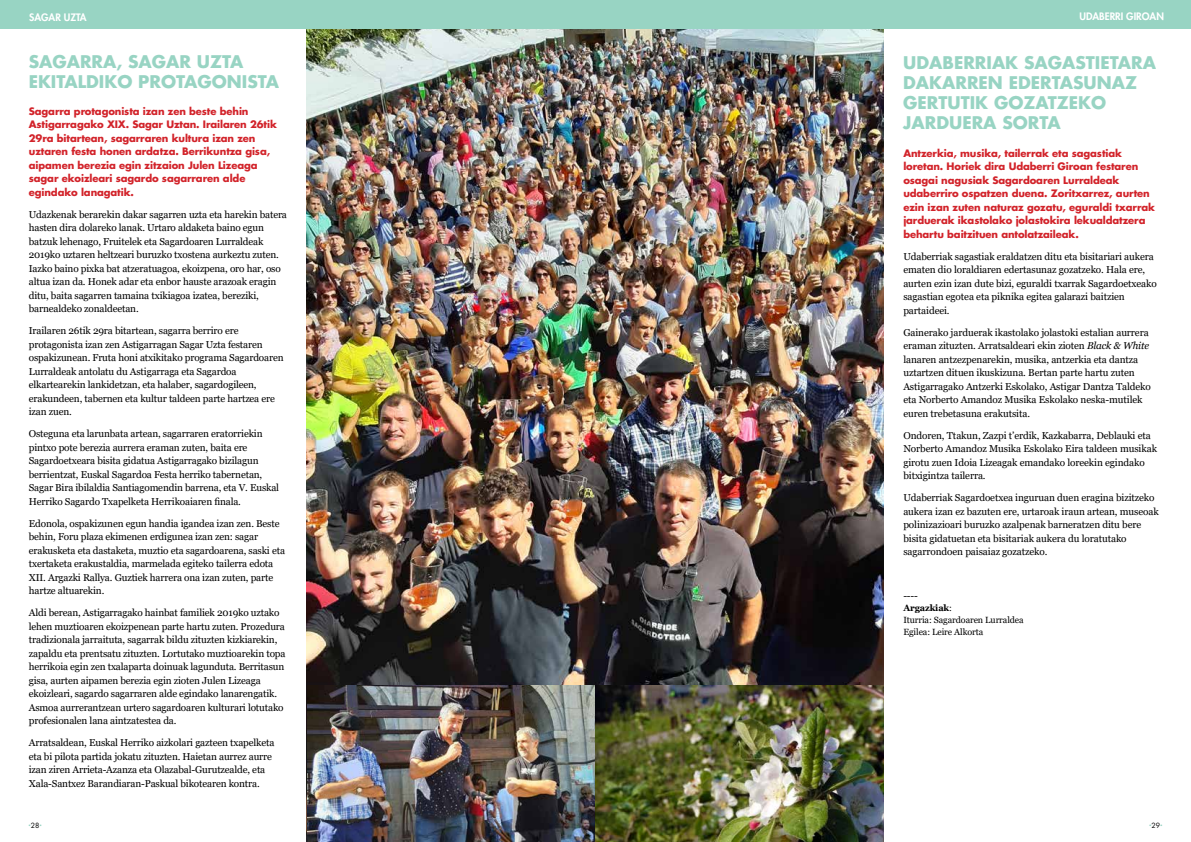
<style>
.page{position:relative;width:1191px;height:842px;background:#fff}
.page>*{position:absolute;margin:0;border:0;box-sizing:border-box;transform-origin:0 0}
.t1{font:700 17px/20px "Futura Std";color:#98d4c3}
.t2{font:10px/13.5px "Georgia";letter-spacing:-.015em;color:#000}
.t3{font:700 10px/13.5px "Futura Std";letter-spacing:-.01em;color:#d2232a}
.t4{font:800 10px "Futura Std";color:#fff}
.t5{font:9px/12px "Georgia";letter-spacing:-.01em;color:#000}
.t6{font:700 7px "Futura Std";color:#98d4c3}
.s1{font-style:italic}
.s2{font-weight:700}
.s3{font-weight:400;color:#000}
</style>
<div class="page">
<img style="left:307px;top:29px;width:576px;height:657px">
<div style="left:0;top:0;width:1191px;height:29px;background:#98d4c3"></div>
<img style="left:307px;top:686px;width:576px;height:156px">
<p class="t4" style="left:29px;top:11px;width:59px">SAGAR UZTA</p>
<p class="t4" style="left:1079px;top:10px;width:86px">UDABERRI GIROAN</p>
<h1 class="t1" style="left:29px;top:51px;width:252px">SAGARRA, SAGAR UZTA<br>EKITALDIKO PROTAGONISTA</h1>
<p class="t3" style="left:29px;top:104px;width:249px">Sagarra protagonista izan zen beste behin Astigarragako XIX. Sagar Uztan. Irailaren 26tik 29ra bitartean, sagarraren kultura izan zen uztaren festa honen ardatza. Berrikuntza gisa, aipamen berezia egin zitzaion Julen Lizeaga sagar ekoizleari sagardo sagarraren alde egindako lanagatik.</p>
<p class="t2" style="left:29px;top:208px;width:260px">Udazkenak berarekin dakar sagarren uzta eta harekin batera hasten dira dolareko lanak. Urtaro aldaketa baino egun batzuk lehenago, Fruitelek eta Sagardoaren Lurraldeak 2019ko uztaren heltzeari buruzko txostena aurkeztu zuten.<br>Iazko baino pixka bat atzeratuagoa, ekoizpena, oro har, oso altua izan da. Honek adar eta enbor hauste arazoak eragin ditu, baita sagarren tamaina txikiagoa izatea, bereziki, barnealdeko zonaldeetan.</p>
<p class="t2" style="left:29px;top:324px;width:256px">Irailaren 26tik 29ra bitartean, sagarra berriro ere protagonista izan zen Astigarragan Sagar Uzta festaren ospakizunean. Fruta honi atxikitako programa Sagardoaren Lurraldeak antolatu du Astigarraga eta Sagardoa elkartearekin lankidetzan, eta halaber, sagardogileen, erakundeen, tabernen eta kultur taldeen parte hartzea ere izan zuen.</p>
<p class="t2" style="left:29px;top:427px;width:252px">Osteguna eta larunbata artean, sagarraren eratorriekin pintxo pote berezia aurrera eraman zuten, baita ere Sagardoetxeara bisita gidatua Astigarragako bizilagun berrientzat, Euskal Sagardoa Festa herriko tabernetan, Sagar Bira ibilaldia Santiagomendin barrena, eta V. Euskal Herriko Sagardo Txapelketa Herrikoaiaren finala.</p>
<p class="t2" style="left:29px;top:517px;width:258px">Edonola, ospakizunen egun handia igandea izan zen. Beste behin, Foru plaza ekimenen erdigunea izan zen: sagar erakusketa eta dastaketa, muztio eta sagardoarena, saski eta txertaketa erakustaldia, marmelada egiteko tailerra edota XII. Argazki Rallya. Guztiek harrera ona izan zuten, parte hartze altuarekin.</p>
<p class="t2" style="left:29px;top:606px;width:258px">Aldi berean, Astigarragako hainbat familiek 2019ko uztako lehen muztioaren ekoizpenean parte hartu zuten. Prozedura tradizionala jarraituta, sagarrak bildu zituzten kizkiarekin, zapaldu eta prentsatu zituzten. Lortutako muztioarekin topa herrikoia egin zen txalaparta doinuak lagunduta. Berritasun gisa, aurten aipamen berezia egin zioten Julen Lizeaga ekoizleari, sagardo sagarraren alde egindako lanarengatik.<br>Asmoa aurrerantzean urtero sagardoaren kulturari lotutako profesionalen lana aintzatestea da.</p>
<p class="t2" style="left:29px;top:736px;width:247px">Arratsaldean, Euskal Herriko aizkolari gazteen txapelketa eta bi pilota partida jokatu zituzten. Haietan aurrez aurre izan ziren Arrieta-Azanza eta Olazabal-Gurutzealde, eta Xala-Santxez Barandiaran-Paskual bikotearen kontra.</p>
<h1 class="t1" style="left:903px;top:52px;width:254px">UDABERRIAK SAGASTIETARA<br>DAKARREN EDERTASUNAZ<br>GERTUTIK GOZATZEKO<br>JARDUERA SORTA</h1>
<p class="t3" style="left:903px;top:146px;width:253px">Antzerkia, musika, tailerrak eta sagastiak loretan. Horiek dira Udaberri Giroan festaren osagai nagusiak Sagardoaren Lurraldeak udaberriro ospatzen duena. Zoritxarrez, aurten ezin izan zuten naturaz gozatu, eguraldi txarrak jarduerak ikastolako jolastokira lekualdatzera behartu baitzituen antolatzaileak.</p>
<p class="t2" style="left:903px;top:250px;width:255px">Udaberriak sagastiak eraldatzen ditu eta bisitariari aukera ematen dio loraldiaren edertasunaz gozatzeko. Hala ere, aurten ezin izan dute bizi, eguraldi txarrak Sagardoetxeako sagastian egotea eta piknika egitea galarazi baitzien partaideei.</p>
<p class="t2" style="left:903px;top:326px;width:249px">Gainerako jarduerak ikastolako jolastoki estalian aurrera eraman zituzten. Arratsaldeari ekin zioten <span class="s1">Black &amp; White </span>lanaren antzezpenarekin, musika, antzerkia eta dantza uztartzen dituen ikuskizuna. Bertan parte hartu zuten Astigarragako Antzerki Eskolako, Astigar Dantza Taldeko eta Norberto Amandoz Musika Eskolako neska-mutilek euren trebetasuna erakutsita.</p>
<p class="t2" style="left:903px;top:429px;width:255px">Ondoren, Ttakun, Zazpi t’erdik, Kazkabarra, Deblauki eta Norberto Amandoz Musika Eskolako Eira taldeen musikak girotu zuen Idoia Lizeagak emandako loreekin egindako bitxigintza tailerra.</p>
<p class="t2" style="left:903px;top:491px;width:257px">Udaberriak Sagardoetxea inguruan duen eragina bizitzeko aukera izan ez bazuten ere, urtaroak iraun artean, museoak polinizazioari buruzko azalpenak barneratzen ditu bere bisita gidatuetan eta bisitariak aukera du loratutako sagarrondoen paisaiaz gozatzeko.</p>
<p class="t2" style="left:903px;top:589px;width:16px">----</p>
<p class="t5" style="left:903px;top:602px;width:122px"><span class="s2">Argazkiak</span>:<br>Iturria: Sagardoaren Lurraldea<br>Egilea: Leire Alkorta</p>
<p class="t6" style="left:28px;top:819px;width:15px">.<span class="s3">28</span>.</p>
<p class="t6" style="left:1149px;top:819px;width:15px">.<span class="s3">29</span>.</p>
</div>
